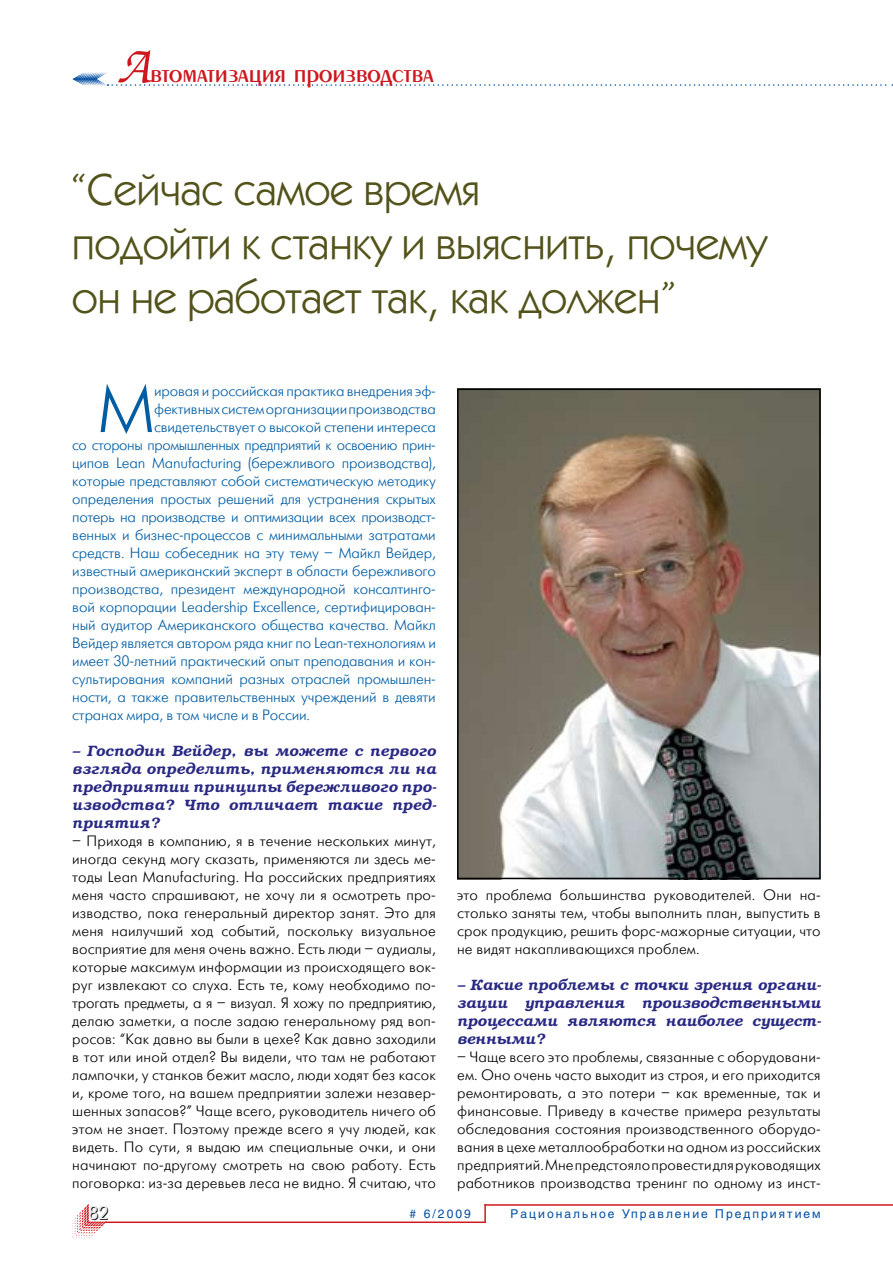
<style>
.page{position:relative;width:893px;height:1263px;background:#fff}
.page>*{position:absolute;margin:0;border:0;box-sizing:border-box;transform-origin:0 0}
.t1{font:66.45px "Futuris Light C";color:#005da3}
.t2{font:45px/54px "Kabel C";color:#52521a}
.t3{font:27px "Penta Demi";color:#ce171e}
.t4{font:18px "Futuris Shadow C";color:#000}
.t5{font:15px/18px "Futuris Light C";letter-spacing:.01em;color:#000;text-align:justify}
.t6{font:15px "Futuris Light C";letter-spacing:-.01em;color:#005da3}
.t7{font:italic 600 15px/18px "Bookman C";letter-spacing:.015em;color:#292984;text-align:justify}
.t8{font:12px "Helios";letter-spacing:.17em;color:#034ea2}
.s1{font-family:"Zapf Chancery C";font-size:54px}
</style>
<div class="page">
<svg style="left:72px;top:1204px;width:34px;height:34px"></svg>
<svg style="left:484px;top:1206px;width:2px;height:15px"></svg>
<hr style="left:105px;top:1221px;width:381px;height:2px;background:#ce171e">
<hr style="left:484px;top:1204px;width:409px;height:2px;background:#ce171e">
<svg style="left:72px;top:72px;width:821px;height:14px"></svg>
<img style="left:457px;top:388px;width:364px;height:488px">
<div style="left:457px;top:389px;width:364px;height:490px;border:2px solid #000"></div>
<h3 class="t3" style="left:117px;top:60px;width:319px"><span class="s1">А</span>втоматизация производства</h3>
<h2 class="t2" style="left:72px;top:161px;width:696px">“Сейчас самое время<br>подойти к станку и выяснить, почему он не работает так, как должен”</h2>
<h1 class="t1" style="left:98px;top:375px;width:58px">М</h1>
<p class="t6" style="left:154px;top:383px;width:283px">ировая и российская практика внедрения эф-</p>
<p class="t6" style="left:154px;top:401px;width:283px">фективных систем организации производства</p>
<p class="t6" style="left:154px;top:419px;width:283px">свидетельствует о высокой степени интереса</p>
<p class="t6" style="left:72px;top:437px;width:365px">со стороны промышленных предприятий к освоению прин-</p>
<p class="t6" style="left:72px;top:455px;width:365px">ципов Lean Manufacturing (бережливого производства),</p>
<p class="t6" style="left:72px;top:473px;width:365px">которые представляют собой систематическую методику</p>
<p class="t6" style="left:72px;top:491px;width:365px">определения простых решений для устранения скрытых</p>
<p class="t6" style="left:72px;top:509px;width:365px">потерь на производстве и оптимизации всех производст-</p>
<p class="t6" style="left:72px;top:527px;width:365px">венных и бизнес-процессов с минимальными затратами</p>
<p class="t6" style="left:72px;top:545px;width:365px">средств. Наш собеседник на эту тему – Майкл Вейдер,</p>
<p class="t6" style="left:72px;top:563px;width:365px">известный американский эксперт в области бережливого</p>
<p class="t6" style="left:72px;top:581px;width:365px">производства, президент международной консалтинго-</p>
<p class="t6" style="left:72px;top:599px;width:365px">вой корпорации Leadership Excellence, сертифицирован-</p>
<p class="t6" style="left:72px;top:617px;width:365px">ный аудитор Американского общества качества. Майкл</p>
<p class="t6" style="left:72px;top:635px;width:365px">Вейдер является автором ряда книг по Lean-технологиям и</p>
<p class="t6" style="left:72px;top:653px;width:365px">имеет 30-летний практический опыт преподавания и кон-</p>
<p class="t6" style="left:72px;top:671px;width:365px">сультирования компаний разных отраслей промышлен-</p>
<p class="t6" style="left:72px;top:689px;width:365px">ности, а также правительственных учреждений в девяти</p>
<p class="t6" style="left:72px;top:707px;width:239px">странах мира, в том числе и в России.</p>
<p class="t7" style="left:72px;top:742px;width:366px">– Господин Вейдер, вы можете с первого взгляда определить, применяются ли на предприятии принципы бережливого про&shy;изводства? Что отличает такие пред&shy;приятия?</p>
<p class="t5" style="left:72px;top:832px;width:365px">– Приходя в компанию, я в течение нескольких минут, иногда секунд могу сказать, применяются ли здесь ме&shy;тоды Lean Manufacturing. На российских предприятиях меня часто спрашивают, не хочу ли я осмотреть про&shy;изводство, пока генеральный директор занят. Это для меня наилучший ход событий, поскольку визуальное восприятие для меня очень важно. Есть люди – аудиалы, которые максимум информации из происходящего вок&shy;руг извлекают со слуха. Есть те, кому необходимо по&shy;трогать предметы, а я – визуал. Я хожу по предприятию, делаю заметки, а после задаю генеральному ряд воп&shy;росов: “Как давно вы были в цехе? Как давно заходили в тот или иной отдел? Вы видели, что там не работают лампочки, у станков бежит масло, люди ходят без касок и, кроме того, на вашем предприятии залежи незавер&shy;шенных запасов?” Чаще всего, руководитель ничего об этом не знает. Поэтому прежде всего я учу людей, как видеть. По сути, я выдаю им специальные очки, и они начинают по-другому смотреть на свою работу. Есть поговорка: из-за деревьев леса не видно. Я считаю, что</p>
<p class="t5" style="left:457px;top:886px;width:365px">это проблема большинства руководителей. Они на&shy;столько заняты тем, чтобы выполнить план, выпустить в срок продукцию, решить форс-мажорные ситуации, что не видят накапливающихся проблем.</p>
<p class="t7" style="left:457px;top:976px;width:366px">– Какие проблемы с точки зрения органи&shy;зации управления производственными процессами являются наиболее сущест&shy;венными?</p>
<p class="t5" style="left:457px;top:1048px;width:365px">– Чаще всего это проблемы, связанные с оборудовани&shy;ем. Оно очень часто выходит из строя, и его приходится ремонтировать, а это потери – как временные, так и финансовые. Приведу в качестве примера результаты обследования состояния производственного оборудо&shy;вания в цехе металлообработки на одном из российских предприятий. Мне предстояло провести для руководящих работников производства тренинг по одному из инст-</p>
<p class="t4" style="left:89px;top:1204px;width:21px">82</p>
<p class="t8" style="left:410px;top:1207px;width:63px"># 6/2009</p>
<p class="t8" style="left:510px;top:1207px;width:312px">Рациональное Управление Предприятием</p>
</div>
